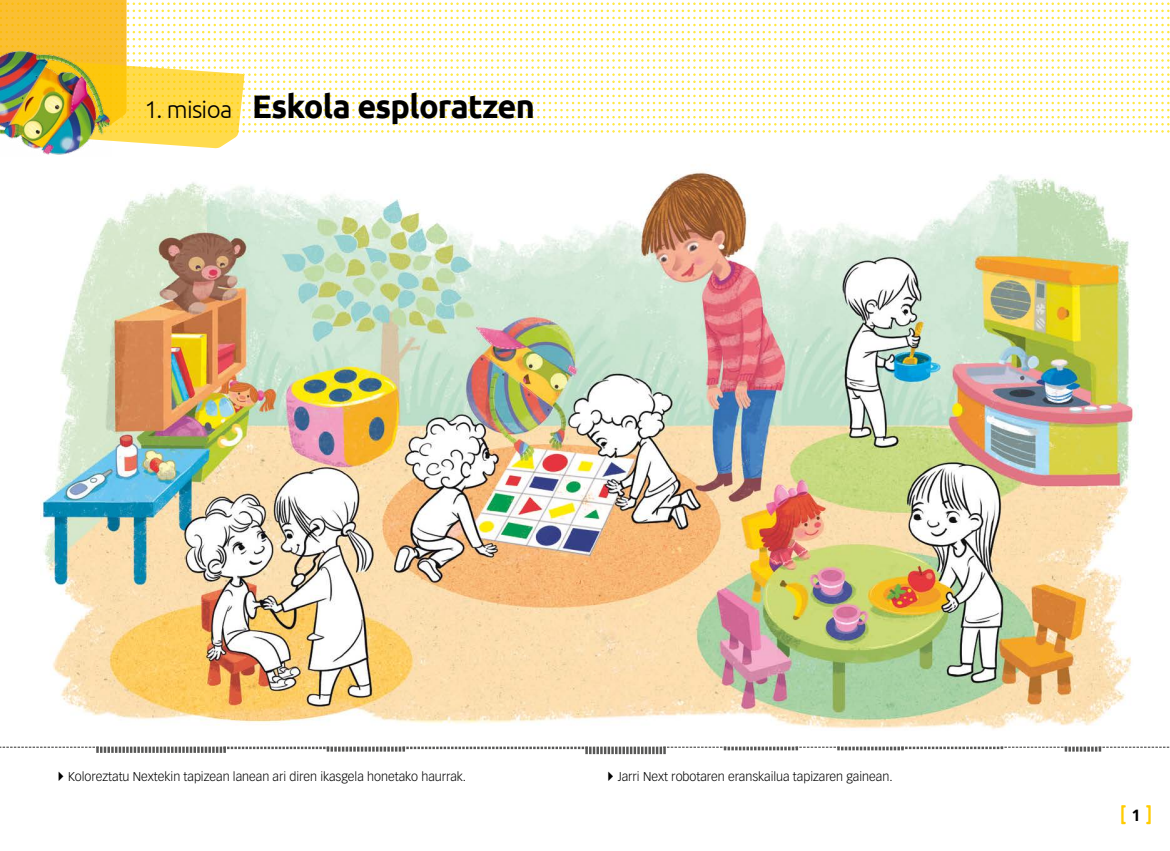
<style>
.page{position:relative;width:1170px;height:851px;background:#fff}
.page>*{position:absolute;margin:0;border:0;box-sizing:border-box;transform-origin:0 0}
.t1{font:700 32.5px "Ubuntu";letter-spacing:-.025em;color:#000}
.t2{font:21.38px "Blrrpix Strict";color:#fc0}
.t3{font:700 16.25px "Frutiger";color:#000}
.t4{font:300 12.5px "Vectora LH";color:#000}
.s1{font-weight:300;font-size:24.12px}
</style>
<div class="page">
<img style="left:40px;top:148px;width:1098px;height:581px">
<svg style="left:0;top:0;width:1169px;height:148px"></svg>
<img style="left:0;top:46px;width:111px;height:110px">
<svg style="left:0;top:746px;width:1169px;height:8px"></svg>
<h1 class="t1" style="left:144px;top:86px;width:392px"><span class="s1">1. misioa</span> Eskola esploratzen</h1>
<p class="t4" style="left:53px;top:769px;width:414px">✔Koloreztatu Nextekin tapizean lanean ari diren ikasgela honetako haurrak.</p>
<p class="t4" style="left:602px;top:769px;width:291px">✔Jarri Next robotaren eranskailua tapizaren gainean.</p>
<h2 class="t2" style="left:1120px;top:801px;width:33px">[ ]</h2>
<h3 class="t3" style="left:1131px;top:805px;width:11px">1</h3>
</div>
